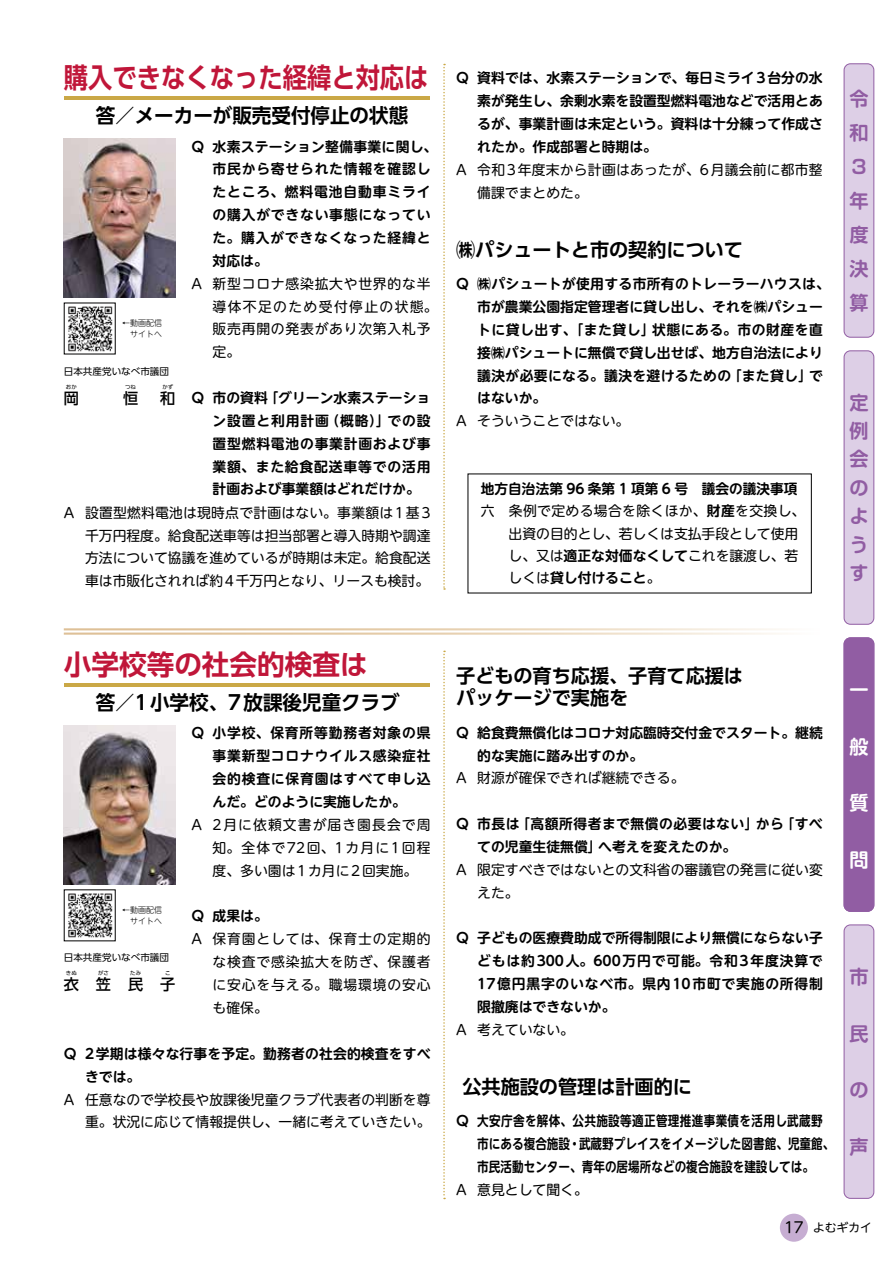
<style>
.page{position:relative;width:893px;height:1263px;background:#fff}
.page>*{position:absolute;margin:0;border:0;box-sizing:border-box;transform-origin:0 0}
.t1{font:700 27.6px "UD Shin Go Pro De";color:#c01639;scale:.88 1}
.t2{font:700 27.6px "UD Shin Go Pro De";color:#c01639}
.t3{font:700 19.95px "UD Shin Go Pro De";color:#000}
.t4{font:700 19.2px/22px "UD Shin Go Pro De";color:#000}
.t5{font:700 19.2px/34px "Soft Go Std De";color:#915da3}
.t6{font:700 19.2px "Soft Go Std De";color:#fff}
.t7{font:500 15.15px "UD Shin Go Pro";color:#000}
.t8{font:700 13.8px/22.8px "UD Shin M Go Pro De";letter-spacing:.01em;color:#000;text-align:justify}
.t9{font:13.8px/22.8px "UD Shin M Go Pro";color:#000;text-align:justify}
.t10{font:700 13.8px/22.8px "UD Shin M Go Pro De";letter-spacing:.055em;color:#000}
.t11{font:13.8px/22.8px "UD Shin M Go Pro";letter-spacing:.055em;color:#000}
.t12{font:700 13.8px/22.8px "UD Shin M Go Pro De";letter-spacing:.035em;color:#000}
.t13{font:11.7px "UD Shin M Go Pro";color:#000}
.t14{font:9.6px "UD Shin Go Pro";color:#000}
.t15{font:300 7.95px/10.6px "UD Shin M Go Pro";color:#000}
.t16{font:5.4px "UD Shin Go Pro";color:#000}
.s1{font-family:"UD Shin M Go Pro De";font-weight:700}
.s2{font-family:"UD Shin M Go Pro";font-weight:400}
.s3{font-size:14.85px}
</style>
<div class="page">
<hr style="left:64px;top:684px;width:365px;height:3px;background:#caa846">
<svg style="left:443px;top:651px;width:2px;height:548px"></svg>
<img style="left:64px;top:725px;width:111px;height:160px">
<img style="left:68px;top:893px;width:45px;height:45px">
<hr style="left:64px;top:97px;width:365px;height:3px;background:#caa846">
<svg style="left:443px;top:64px;width:2px;height:526px"></svg>
<img style="left:64px;top:138px;width:111px;height:160px">
<img style="left:68px;top:306px;width:45px;height:46px">
<div style="left:844px;top:64px;width:30px;height:273px;background:#ddcfe6;border-radius:6px"></div>
<div style="left:844px;top:63px;width:30px;height:275px;border:1px solid #915da3;border-radius:6px"></div>
<div style="left:844px;top:351px;width:30px;height:273px;background:#ddcfe6;border-radius:6px"></div>
<div style="left:844px;top:350px;width:30px;height:275px;border:1px solid #915da3;border-radius:6px"></div>
<div style="left:844px;top:925px;width:30px;height:273px;background:#ddcfe6;border-radius:6px"></div>
<div style="left:844px;top:924px;width:30px;height:275px;border:1px solid #915da3;border-radius:6px"></div>
<div style="left:780px;top:1214px;width:28px;height:28px;background:#c6add2;border-radius:50%"></div>
<div style="left:844px;top:638px;width:30px;height:273px;background:#915da3;border-radius:6px"></div>
<div style="left:844px;top:637px;width:30px;height:275px;border:1px solid #915da3;border-radius:6px"></div>
<h1 class="t1" style="left:64px;top:55px;width:416px">購入できなくなった経緯と対応は</h1>
<h2 class="t3" style="left:96px;top:100px;width:314px">答／メーカーが販売受付停止の状態</h2>
<p class="t15" style="left:122px;top:317px;width:41px">←動画配信　サイトへ</p>
<p class="t14" style="left:64px;top:363px;width:107px">日本共産党いなべ市議団</p>
<p class="t16" style="left:66px;top:382px;width:12px">おか</p>
<p class="t7" style="left:64px;top:386px;width:17px">岡</p>
<p class="t16" style="left:125px;top:382px;width:12px">つね</p>
<p class="t7" style="left:123px;top:386px;width:17px">恒</p>
<p class="t16" style="left:162px;top:382px;width:12px">かず</p>
<p class="t7" style="left:160px;top:386px;width:17px">和</p>
<p class="t10" style="left:213px;top:134px;width:226px;text-indent:-21px">Q 水素ステーション整備事業に関し、市民から寄せられた情報を確認したところ、燃料電池自動車ミライの購入ができない事態になっていた。購入ができなくなった経緯と対応は。</p>
<p class="t11" style="left:213px;top:271px;width:226px;text-indent:-21px">A 新型コロナ感染拡大や世界的な半導体不足のため受付停止の状態。販売再開の発表があり次第入札予定。</p>
<p class="t8" style="left:213px;top:386px;width:219px;text-indent:-21px">Q 市の資料「グリーン水素ステーション設置と利用計画（概略）」での設置型燃料電池の事業計画および事業額、また給食配送車等での活用計画および事業額はどれだけか。</p>
<p class="t9" style="left:85px;top:500px;width:347px;text-indent:-21px">A 設置型燃料電池は現時点で計画はない。事業額は1基3千万円程度。給食配送車等は担当部署と導入時期や調達方法について協議を進めているが時期は未定。給食配送車は市販化されれば約4千万円となり、リースも検討。</p>
<h1 class="t2" style="left:64px;top:642px;width:306px">小学校等の社会的検査は</h1>
<h2 class="t3" style="left:96px;top:686px;width:306px">答／1小学校、7放課後児童クラブ</h2>
<p class="t15" style="left:122px;top:904px;width:41px">←動画配信　サイトへ</p>
<p class="t14" style="left:64px;top:950px;width:107px">日本共産党いなべ市議団</p>
<p class="t16" style="left:66px;top:969px;width:12px">きぬ</p>
<p class="t7" style="left:64px;top:972px;width:17px">衣</p>
<p class="t16" style="left:98px;top:969px;width:12px">がさ</p>
<p class="t7" style="left:96px;top:972px;width:17px">笠</p>
<p class="t16" style="left:130px;top:969px;width:12px">たみ</p>
<p class="t7" style="left:128px;top:972px;width:17px">民</p>
<p class="t16" style="left:165px;top:969px;width:7px">こ</p>
<p class="t7" style="left:160px;top:972px;width:17px">子</p>
<p class="t8" style="left:213px;top:721px;width:219px;text-indent:-21px">Q 小学校、保育所等勤務者対象の県事業新型コロナウイルス感染症社会的検査に保育園はすべて申し込んだ。どのように実施したか。</p>
<p class="t9" style="left:213px;top:812px;width:219px;text-indent:-21px">A 2月に依頼文書が届き園長会で周知。全体で72回、1カ月に1回程度、多い園は1カ月に2回実施。</p>
<p class="t8" style="left:191px;top:904px;width:78px">Q 成果は。</p>
<p class="t9" style="left:213px;top:927px;width:219px;text-indent:-21px">A 保育園としては、保育士の定期的な検査で感染拡大を防ぎ、保護者に安心を与える。職場環境の安心も確保。</p>
<p class="t8" style="left:85px;top:1041px;width:347px;text-indent:-21px">Q 2学期は様々な行事を予定。勤務者の社会的検査をすべきでは。</p>
<p class="t9" style="left:64px;top:1087px;width:368px;text-align:right">A 任意なので学校長や放課後児童クラブ代表者の判断を尊重。状況に応じて情報提供し、一緒に考えていきたい。</p>
<p class="t8" style="left:477px;top:66px;width:347px;text-indent:-21px">Q 資料では、水素ステーションで、毎日ミライ3台分の水素が発生し、余剰水素を設置型燃料電池などで活用とあるが、事業計画は未定という。資料は十分練って作成されたか。作成部署と時期は。</p>
<p class="t9" style="left:477px;top:157px;width:347px;text-indent:-21px">A 令和3年度末から計画はあったが、6月議会前に都市整備課でまとめた。</p>
<h3 class="t4" style="left:456px;top:238px;width:289px">㈱パシュートと市の契約について</h3>
<p class="t8" style="left:477px;top:272px;width:354px;text-align:left;text-indent:-21px">Q ㈱パシュートが使用する市所有のトレーラーハウスは、市が農業公園指定管理者に貸し出し、それを㈱パシュートに貸し出す、「また貸し」状態にある。市の財産を直接㈱パシュートに無償で貸し出せば、地方自治法により議決が必要になる。議決を避けるための「また貸し」ではないか。</p>
<p class="t9" style="left:456px;top:409px;width:175px">A そういうことではない。</p>
<p class="t8" style="left:481px;top:477px;width:318px">地方自治法第 96 条第 1 項第 6 号　議会の議決事項</p>
<p class="t9" style="left:509px;top:499px;width:298px;line-height:22.4px;text-align:left;text-indent:-28px">六　条例で定める場合を除くほか、<span class="s1">財産</span>を交換し、出資の目的とし、若しくは支払手段として使用し、又は<span class="s1">適正な対価なくして</span>これを譲渡し、若</p>
<p class="t8" style="left:509px;top:566px;width:154px"><span class="s2">しくは</span>貸し付けること<span class="s2">。</span></p>
<h3 class="t5" style="left:849px;top:80px;width:20px">令和<br>３年度決算</h3>
<h3 class="t5" style="left:849px;top:387px;width:20px;line-height:28.3px">定例会のようす</h3>
<h3 class="t4" style="left:456px;top:664px;width:289px">子どもの育ち応援、子育て応援はパッケージで実施を</h3>
<p class="t8" style="left:477px;top:720px;width:347px;text-indent:-21px">Q 給食費無償化はコロナ対応臨時交付金でスタート。継続的な実施に踏み出すのか。</p>
<p class="t9" style="left:456px;top:766px;width:230px">A 財源が確保できれば継続できる。</p>
<p class="t12" style="left:477px;top:812px;width:347px;text-indent:-21px">Q 市長は「高額所得者まで無償の必要はない」から「すべての児童生徒無償」へ考えを変えたのか。</p>
<p class="t9" style="left:477px;top:857px;width:347px;text-indent:-21px">A 限定すべきではないとの文科省の審議官の発言に従い変えた。</p>
<p class="t8" style="left:477px;top:926px;width:347px;text-indent:-21px">Q 子どもの医療費助成で所得制限により無償にならない子どもは約300人。600万円で可能。令和3年度決算で17億円黒字のいなべ市。県内10市町で実施の所得制限撤廃はできないか。</p>
<p class="t9" style="left:456px;top:1017px;width:119px">A 考えていない。</p>
<h3 class="t4" style="left:462px;top:1075px;width:231px">公共施設の管理は計画的に</h3>
<p class="t8" style="left:477px;top:1109px;width:359px;text-align:left;text-indent:-21px">Q 大安庁舎を解体、公共施設等適正管理推進事業債を活用し武蔵野市にある複合施設・武蔵野プレイスをイメージした図書館、児童館、市民活動センター、青年の居場所などの複合施設を建設しては。</p>
<p class="t9" style="left:456px;top:1177px;width:133px">A 意見として聞く。</p>
<h3 class="t6" style="left:849px;top:676px;width:20px">一</h3>
<h3 class="t6" style="left:849px;top:732px;width:20px">般</h3>
<h3 class="t6" style="left:849px;top:789px;width:20px">質</h3>
<h3 class="t6" style="left:849px;top:846px;width:20px">問</h3>
<h3 class="t5" style="left:849px;top:958px;width:20px">市</h3>
<h3 class="t5" style="left:849px;top:1015px;width:20px">民</h3>
<h3 class="t5" style="left:849px;top:1071px;width:20px">の</h3>
<h3 class="t5" style="left:849px;top:1128px;width:20px">声</h3>
<p class="t13" style="left:784px;top:1218px;width:89px"><span class="s3">17</span> よむギカイ</p>
</div>
